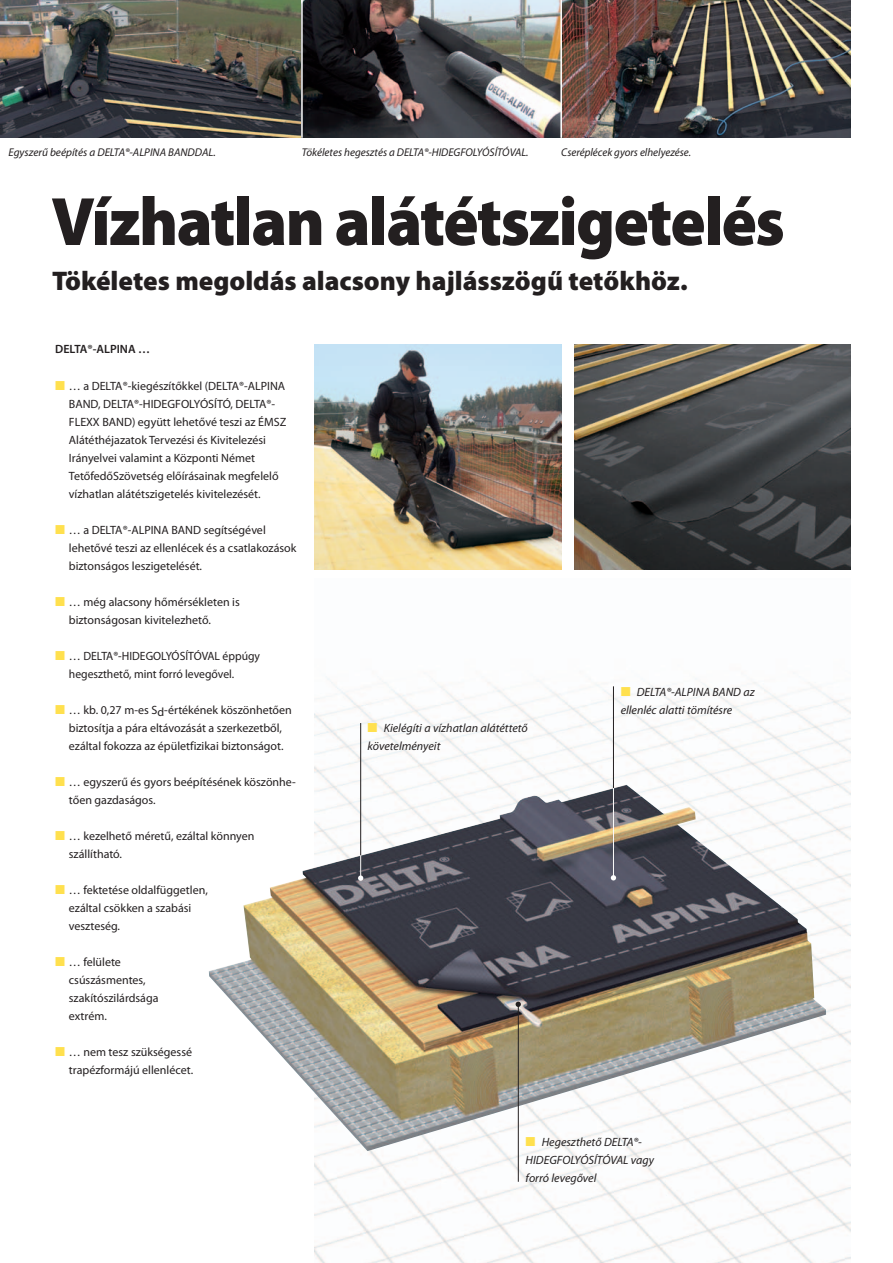
<style>
.page{position:relative;width:893px;height:1263px;background:#fff}
.page>*{position:absolute;margin:0;border:0;box-sizing:border-box;transform-origin:0 0}
.Bau_Head_46_20_BL_LW{font:900 69px "Myriad Pro Doerken";letter-spacing:-.025em;color:#231f20;scale:.95 1}
.Bau_Subhead_18_20_BL{font:900 27px "Myriad Pro Doerken";color:#231f20}
.Fliess_8_12_Aufzgelb{font:12px/18px "Myriad Pro Doerken";color:#231f20}
.Bau_Bildtext_8_12_I{font:italic 12px/18px "Myriad Pro Doerken";color:#231f20}
.Fliess_8_12_Sb_Abn{font:600 12px "Myriad Pro Doerken";color:#231f20}
.Bildzeile_7_5_10_i{font:italic 11.25px "Myriad Pro Doerken";color:#231f20}
.s1{font-weight:600;color:#ffe04e}
.s2{font-weight:600;font-style:normal;color:#ffe04e}
</style>
<div class="page">
<img style="left:315px;top:678px;width:535px;height:585px">
<img style="left:209px;top:785px;width:617px;height:366px">
<img style="left:315px;top:344px;width:246px;height:226px">
<img style="left:574px;top:344px;width:276px;height:226px">
<img style="left:0;top:0;width:850px;height:138px">
<hr style="left:301px;top:0;width:2px;height:138px;background:#fff">
<hr style="left:560px;top:0;width:2px;height:138px;background:#fff">
<hr style="left:360px;top:723px;width:1px;height:155px;background:#231f20">
<hr style="left:613px;top:686px;width:1px;height:192px;background:#231f20">
<svg style="left:611px;top:875px;width:5px;height:5px"></svg>
<hr style="left:518px;top:1005px;width:1px;height:177px;background:#231f20">
<svg style="left:516px;top:1002px;width:5px;height:5px"></svg>
<svg style="left:358px;top:855px;width:5px;height:26px"></svg>
<hr style="left:613px;top:788px;width:1px;height:90px;background:#fff">
<p class="Bildzeile_7_5_10_i" style="left:9px;top:145px;width:209px">Egyszerű beépítés a DELTA®-ALPINA BANDDAL.</p>
<p class="Bildzeile_7_5_10_i" style="left:302px;top:145px;width:228px">Tökéletes hegesztés a DELTA®-HIDEGFOLYÓSÍTÓVAL.</p>
<p class="Bildzeile_7_5_10_i" style="left:561px;top:145px;width:131px">Cseréplécek gyors elhelyezése.</p>
<p class="Bau_Head_46_20_BL_LW" style="left:51px;top:176px;width:774px">Vízhatlan alátétszigetelés</p>
<p class="Bau_Subhead_18_20_BL" style="left:52px;top:263px;width:637px">Tökéletes megoldás alacsony hajlásszögű tetőkhöz.</p>
<p class="Fliess_8_12_Sb_Abn" style="left:55px;top:342px;width:96px">DELTA®-ALPINA …</p>
<p class="Fliess_8_12_Aufzgelb" style="left:69px;top:377px;width:219px;text-indent:-14px"><span class="s1">■</span> … a DELTA®-kiegészítőkkel (DELTA®-ALPINA BAND, DELTA®-HIDEGFOLYÓSÍTÓ, DELTA®- FLEXX BAND) együtt lehetővé teszi az ÉMSZ Alátéthéjazatok Tervezési és Kivitelezési Irányelvei valamint a Központi Német TetőfedőSzövetség előírásainak megfelelő vízhatlan alátétszigetelés kivitelezését.</p>
<p class="Fliess_8_12_Aufzgelb" style="left:69px;top:521px;width:229px;text-indent:-14px"><span class="s1">■</span> … a DELTA®-ALPINA BAND segítségével lehetővé teszi az ellenlécek és a csatlakozások biztonságos leszigetelését.</p>
<p class="Fliess_8_12_Aufzgelb" style="left:69px;top:593px;width:172px;text-indent:-14px"><span class="s1">■</span> … még alacsony hőmérsékleten is biztonságosan kivitelezhető.</p>
<p class="Fliess_8_12_Aufzgelb" style="left:69px;top:647px;width:193px;text-indent:-14px"><span class="s1">■</span> … DELTA®-HIDEGOLYÓSÍTÓVAL éppúgy hegeszthető, mint forró levegővel.</p>
<p class="Fliess_8_12_Aufzgelb" style="left:55px;top:701px;width:238px;text-align:center"><span class="s1">■</span> … kb. 0,27 m-es Sd-értékének köszönhetően biztosítja a pára eltávozását a szerkezetből, ezáltal fokozza az épületfizikai biztonságot.</p>
<p class="Fliess_8_12_Aufzgelb" style="left:69px;top:773px;width:229px;text-indent:-14px"><span class="s1">■</span> … egyszerű és gyors beépítésének köszönhe&shy;tően gazdaságos.</p>
<p class="Fliess_8_12_Aufzgelb" style="left:69px;top:827px;width:187px;text-indent:-14px"><span class="s1">■</span> … kezelhető méretű, ezáltal könnyen szállítható.</p>
<p class="Fliess_8_12_Aufzgelb" style="left:69px;top:881px;width:140px;text-indent:-14px"><span class="s1">■</span> … fektetése oldalfüggetlen, ezáltal csökken a szabási veszteség.</p>
<p class="Fliess_8_12_Aufzgelb" style="left:69px;top:953px;width:91px;text-indent:-14px"><span class="s1">■</span> … felülete csúszásmentes, szakítószilárdsága extrém.</p>
<p class="Fliess_8_12_Aufzgelb" style="left:55px;top:1043px;width:139px;text-align:right"><span class="s1">■</span> … nem tesz szükségessé trapézformájú ellenlécet.</p>
<p class="Bau_Bildtext_8_12_I" style="left:368px;top:719px;width:162px"><span class="s2">■</span> Kielégíti a vízhatlan alátéttető követelményeit</p>
<p class="Bau_Bildtext_8_12_I" style="left:621px;top:683px;width:135px"><span class="s2">■</span> DELTA®-ALPINA BAND az ellenléc alatti tömítésre</p>
<p class="Bau_Bildtext_8_12_I" style="left:526px;top:1133px;width:130px"><span class="s2">■</span> Hegeszthető DELTA®-<br>HIDEGFOLYÓSÍTÓVAL vagy forró levegővel</p>
</div>
